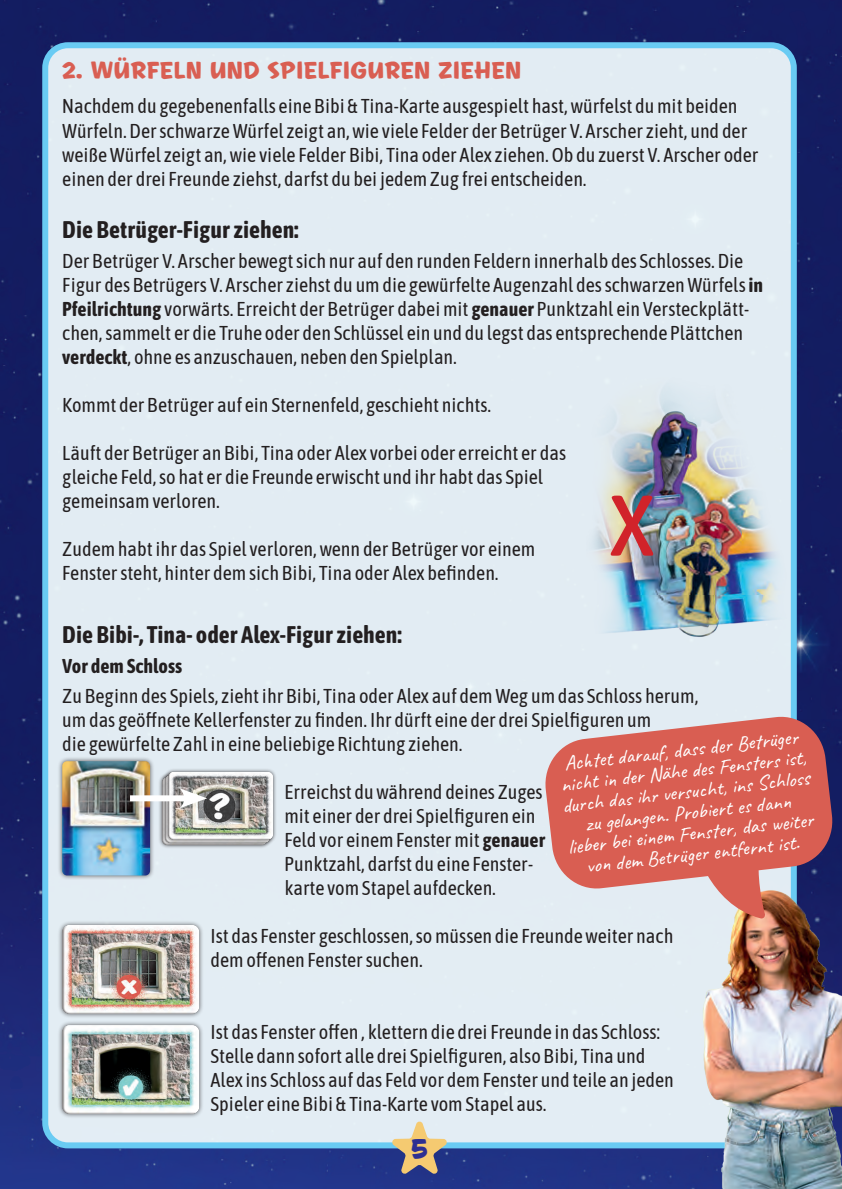
<style>
.page{position:relative;width:842px;height:1189px;background:#fff}
.page>*{position:absolute;margin:0;border:0;box-sizing:border-box;transform-origin:0 0}
.t1{font:114.4px "Asap Condensed";color:#d1232a}
.t2{font:28px "Las Vegas Castaway";color:#2e3092}
.t3{font:700 24px "Asap Condensed";color:#231f20}
.t4{font:24px "Las Vegas Castaway";letter-spacing:.015em;color:#d95e52}
.t5{font:20.8px/21px "Caveat";color:#fff;text-align:center}
.t6{font:20px/24px "Asap Condensed";color:#231f20}
.t7{font:700 20px "Asap Condensed";color:#231f20}
.s1{font-weight:700}
</style>
<div class="page">
<img style="left:0;top:0;width:842px;height:1189px">
<div style="left:45px;top:45px;width:749px;height:1100px;background:#e2ecf3;border-radius:23px"></div>
<div style="left:42px;top:42px;width:755px;height:1106px;border:6px solid #69cbf3;border-radius:23px"></div>
<svg style="left:391px;top:1121px;width:57px;height:54px"></svg>
<img style="left:594px;top:351px;width:197px;height:316px">
<div style="left:57px;top:920px;width:147px;height:98px;background:#231f20;opacity:.75"></div>
<div style="left:65px;top:924px;width:135px;height:91px;background:#fff"></div>
<div style="left:60px;top:924px;width:137px;height:92px;background:#231f20;opacity:.5"></div>
<div style="left:57px;top:1020px;width:147px;height:99px;background:#231f20;opacity:.75"></div>
<div style="left:65px;top:1024px;width:135px;height:91px;background:#fff"></div>
<div style="left:60px;top:1024px;width:137px;height:92px;background:#231f20;opacity:.5"></div>
<img style="left:687px;top:882px;width:155px;height:307px">
<svg style="left:545px;top:714px;width:290px;height:204px;fill:#d95e52"></svg>
<div style="left:158px;top:773px;width:113px;height:76px;background:#231f20;opacity:.75"></div>
<div style="left:161px;top:771px;width:113px;height:76px;background:#231f20;opacity:.75"></div>
<div style="left:163px;top:774px;width:105px;height:71px;background:#231f20;opacity:.5"></div>
<div style="left:165px;top:768px;width:112px;height:75px;background:#231f20;opacity:.75"></div>
<div style="left:171px;top:770px;width:103px;height:71px;background:#fff"></div>
<div style="left:166px;top:770px;width:105px;height:71px;background:#231f20;opacity:.5"></div>
<div style="left:57px;top:756px;width:98px;height:124px;background:#231f20;opacity:.75"></div>
<img style="left:62px;top:761px;width:88px;height:114px">
<div style="left:130px;top:795px;width:60px;height:6px;background:#fff"></div>
<svg style="left:179px;top:788px;width:28px;height:20px"></svg>
<p class="t4" style="left:62px;top:56px;width:460px">2. WÜRFELN UND SPIELFIGUREN ZIEHEN</p>
<p class="t6" style="left:62px;top:93px;width:698px">Nachdem du gegebenenfalls eine Bibi &amp; Tina-Karte ausgespielt hast, würfelst du mit beiden Würfeln. Der schwarze Würfel zeigt an, wie viele Felder der Betrüger V. Arscher zieht, und der weiße Würfel zeigt an, wie viele Felder Bibi, Tina oder Alex ziehen. Ob du zuerst V. Arscher oder einen der drei Freunde ziehst, darfst du bei jedem Zug frei entscheiden.</p>
<p class="t3" style="left:62px;top:213px;width:238px">Die Betrüger-Figur ziehen:</p>
<p class="t6" style="left:62px;top:248px;width:702px">Der Betrüger V. Arscher bewegt sich nur auf den runden Feldern innerhalb des Schlosses. Die Figur des Betrügers V. Arscher ziehst du um die gewürfelte Augenzahl des schwarzen Würfels <span class="s1">in Pfeilrichtung</span> vorwärts. Erreicht der Betrüger dabei mit <span class="s1">genauer</span> Punktzahl ein Versteckplätt&shy;chen, sammelt er die Truhe oder den Schlüssel ein und du legst das entsprechende Plättchen <span class="s1">verdeckt</span>, ohne es anzuschauen, neben den Spielplan.</p>
<p class="t6" style="left:62px;top:392px;width:430px">Kommt der Betrüger auf ein Sternenfeld, geschieht nichts.</p>
<p class="t6" style="left:62px;top:440px;width:505px">Läuft der Betrüger an Bibi, Tina oder Alex vorbei oder erreicht er das gleiche Feld, so hat er die Freunde erwischt und ihr habt das Spiel gemeinsam verloren.</p>
<p class="t6" style="left:62px;top:536px;width:474px">Zudem habt ihr das Spiel verloren, wenn der Betrüger vor einem<br>Fenster steht, hinter dem sich Bibi, Tina oder Alex befinden.</p>
<h1 class="t1" style="left:609px;top:436px;width:48px">x</h1>
<p class="t3" style="left:62px;top:618px;width:341px">Die Bibi-, Tina- oder Alex-Figur ziehen:</p>
<p class="t7" style="left:62px;top:652px;width:121px">Vor dem Schloss</p>
<p class="t6" style="left:62px;top:682px;width:637px">Zu Beginn des Spiels, zieht ihr Bibi, Tina oder Alex auf dem Weg um das Schloss herum, um das geöffnete Kellerfenster zu finden. Ihr dürft eine der drei Spielfiguren um<br>die gewürfelte Zahl in eine beliebige Richtung ziehen.</p>
<p class="t6" style="left:284px;top:778px;width:262px">Erreichst du während deines Zuges mit einer der drei Spielfiguren ein Feld vor einem Fenster mit <span class="s1">genauer </span>Punktzahl, darfst du eine Fenster&shy;karte vom Stapel aufdecken.</p>
<p class="t6" style="left:210px;top:922px;width:464px">Ist das Fenster geschlossen, so müssen die Freunde weiter nach dem offenen Fenster suchen.</p>
<p class="t5" style="left:556px;top:755px;width:250px;rotate:-7deg">Achtet darauf, dass der Betrüger nicht in der Nähe des Fensters ist, durch das ihr versucht, ins Schloss zu gelangen. Probiert es dann lieber bei einem Fenster, das weiter von dem Betrüger entfernt ist.</p>
<p class="t6" style="left:210px;top:1018px;width:465px">Ist das Fenster offen , klettern die drei Freunde in das Schloss:<br>Stelle dann sofort alle drei Spielfiguren, also Bibi, Tina und Alex ins Schloss auf das Feld vor dem Fenster und teile an jeden Spieler eine Bibi &amp; Tina-Karte vom Stapel aus.</p>
<h2 class="t2" style="left:411px;top:1131px;width:18px">5</h2>
</div>
